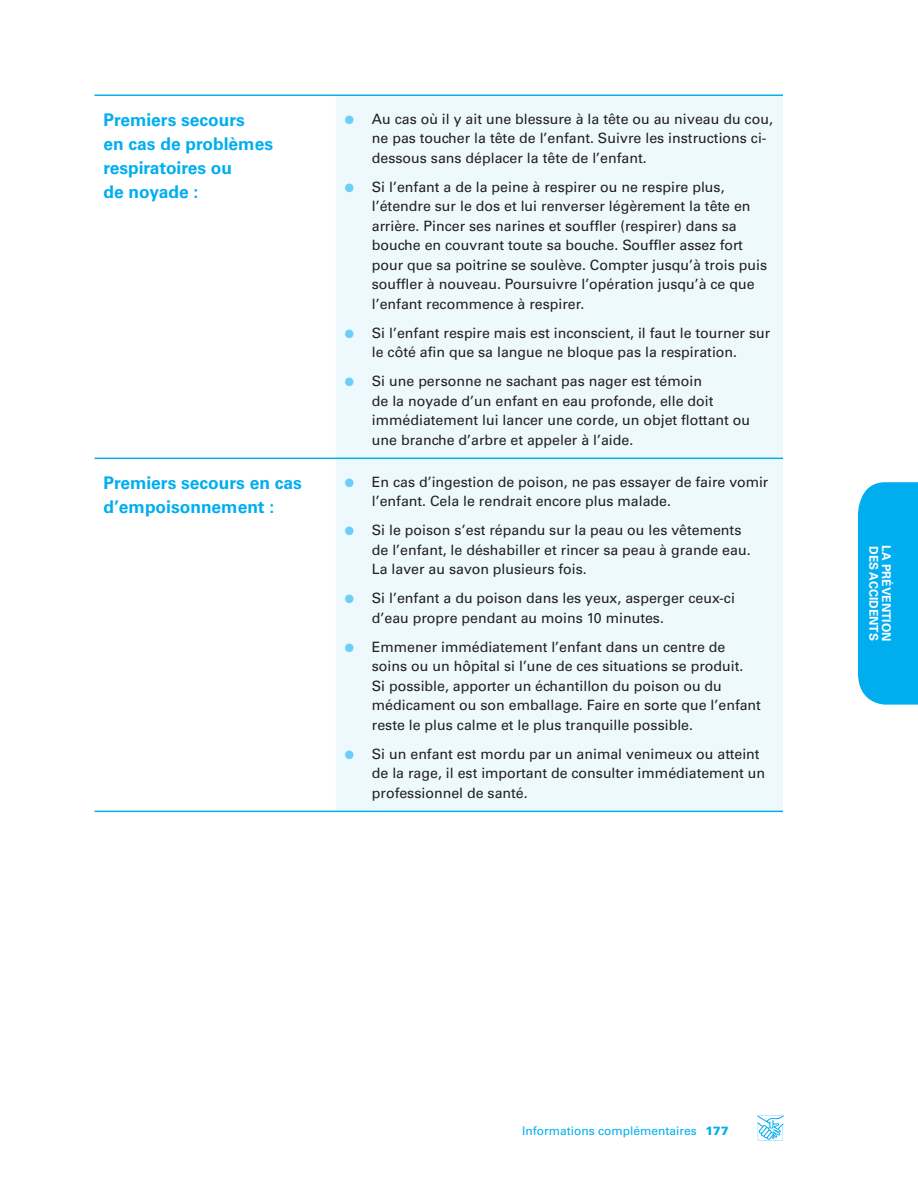
<style>
.page{position:relative;width:918px;height:1188px;background:#fff}
.page>*{position:absolute;margin:0;border:0;box-sizing:border-box;transform-origin:0 0}
.t1{font:700 17.55px/23.9px "Univers";color:#00aeef}
.t2{font:14.25px/19.5px "Univers";color:#231f20}
.t3{font:12px "Univers";color:#00aeef}
.t4{font:700 12px "Univers";color:#fff}
.s1{color:#6dcff6}
.s2{font-weight:900}
</style>
<div class="page">
<svg style="left:757px;top:1115px;width:26px;height:25px"></svg>
<div style="left:336px;top:96px;width:447px;height:715px;background:#eef9fe"></div>
<hr style="left:94px;top:95px;width:689px;height:1px;background:#00aeef">
<hr style="left:94px;top:458px;width:689px;height:1px;background:#00aeef">
<hr style="left:94px;top:811px;width:689px;height:1px;background:#00aeef">
<div style="left:858px;top:482px;width:60px;height:223px;background:#00aeef"></div>
<p class="t1" style="left:104px;top:110px;width:171px">Premiers secours<br>en cas de problèmes respiratoires ou<br>de noyade :</p>
<p class="t2" style="left:372px;top:110px;width:403px;text-indent:-27px"><span class="s1">●</span> Au cas où il y ait une blessure à la tête ou au niveau du cou, ne pas toucher la tête de l’enfant. Suivre les instructions ci&shy;dessous sans déplacer la tête de l’enfant.</p>
<p class="t2" style="left:372px;top:178px;width:397px;text-indent:-27px"><span class="s1">●</span> Si l’enfant a de la peine à respirer ou ne respire plus, l’étendre sur le dos et lui renverser légèrement la tête en arrière. Pincer ses narines et souffler (respirer) dans sa bouche en couvrant toute sa bouche. Souffler assez fort pour que sa poitrine se soulève. Compter jusqu’à trois puis souffler à nouveau. Poursuivre l’opération jusqu’à ce que l’enfant recommence à respirer.</p>
<p class="t2" style="left:345px;top:324px;width:427px;text-align:center"><span class="s1">●</span> Si l’enfant respire mais est inconscient, il faut le tourner sur le côté afin que sa langue ne bloque pas la respiration.</p>
<p class="t2" style="left:372px;top:373px;width:380px;text-indent:-27px"><span class="s1">●</span> Si une personne ne sachant pas nager est témoin<br>de la noyade d’un enfant en eau profonde, elle doit immédiatement lui lancer une corde, un objet flottant ou une branche d’arbre et appeler à l’aide.</p>
<p class="t1" style="left:104px;top:473px;width:200px">Premiers secours en cas d’empoisonnement :</p>
<p class="t2" style="left:372px;top:473px;width:398px;text-indent:-27px"><span class="s1">●</span> En cas d’ingestion de poison, ne pas essayer de faire vomir l’enfant. Cela le rendrait encore plus malade.</p>
<p class="t2" style="left:372px;top:522px;width:380px;text-indent:-27px"><span class="s1">●</span> Si le poison s’est répandu sur la peau ou les vêtements de l’enfant, le déshabiller et rincer sa peau à grande eau.<br>La laver au savon plusieurs fois.</p>
<p class="t2" style="left:372px;top:590px;width:365px;text-indent:-27px"><span class="s1">●</span> Si l’enfant a du poison dans les yeux, asperger ceux-ci d’eau propre pendant au moins 10 minutes.</p>
<p class="t2" style="left:372px;top:638px;width:391px;text-indent:-27px"><span class="s1">●</span> Emmener immédiatement l’enfant dans un centre de soins ou un hôpital si l’une de ces situations se produit.<br>Si possible, apporter un échantillon du poison ou du médicament ou son emballage. Faire en sorte que l’enfant reste le plus calme et le plus tranquille possible.</p>
<p class="t2" style="left:372px;top:745px;width:395px;text-indent:-27px"><span class="s1">●</span> Si un enfant est mordu par un animal venimeux ou atteint de la rage, il est important de consulter immédiatement un professionnel de santé.</p>
<p class="t4" style="left:878px;top:546px;width:96px;rotate:90deg">DES ACCIDENTS</p>
<p class="t4" style="left:891px;top:545px;width:98px;rotate:90deg">LA PRÉVENTION</p>
<p class="t3" style="left:522px;top:1126px;width:208px">Informations complémentaires <span class="s2">177</span></p>
</div>
